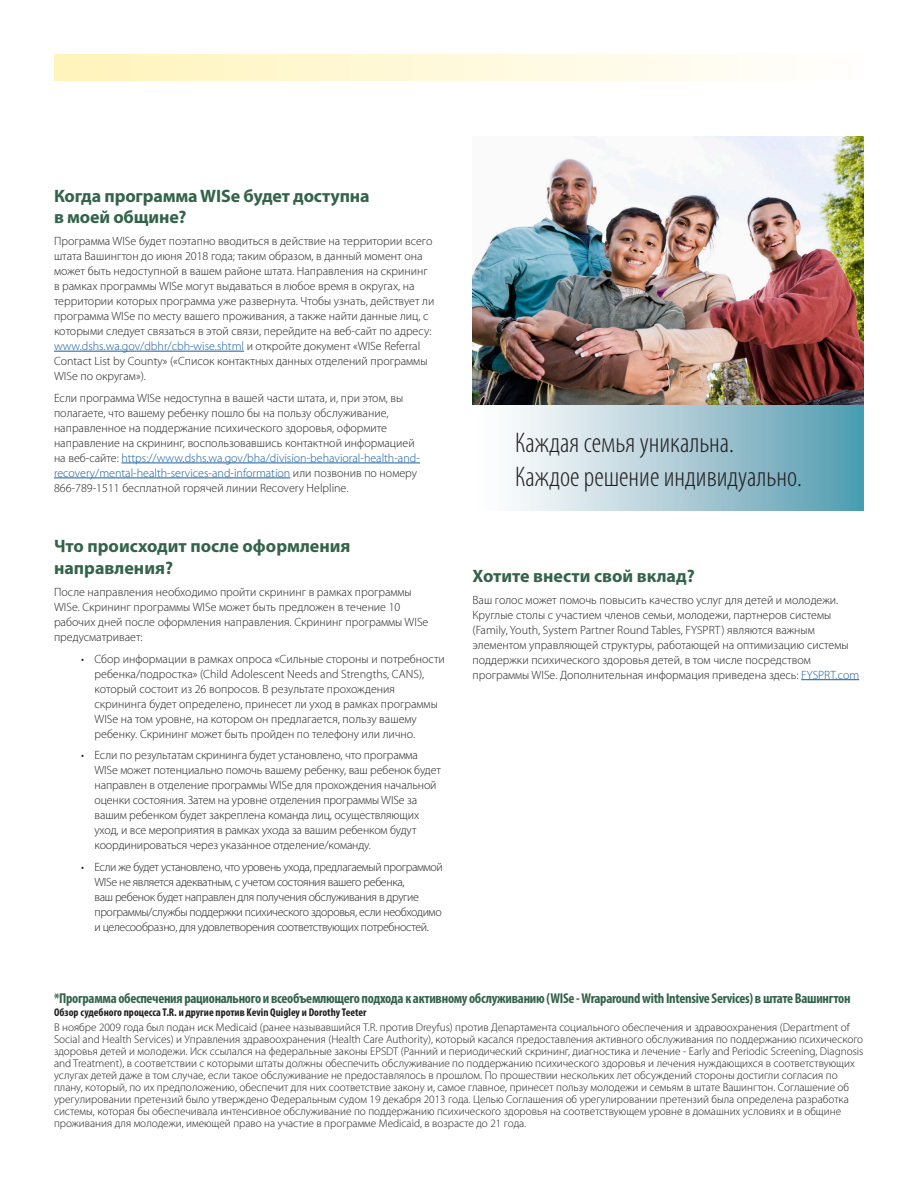
<style>
.page{position:relative;width:918px;height:1188px;background:#fff}
.page>*{position:absolute;margin:0;border:0;box-sizing:border-box;transform-origin:0 0}
.t1{font:300 condensed 28.5px "Myriad Pro";color:#231f20}
.t2{font:700 18px/21.6px "Myriad Pro";letter-spacing:-.005em;color:#33634a}
.Green_Heading{font:700 condensed 14.25px "Myriad Pro";letter-spacing:-.02em;color:#33634a}
.Body_Text{font:300 12px/15px "Myriad Pro";color:#231f20}
.Indent_Body{font:300 12px/15px "Myriad Pro";letter-spacing:-.01em;color:#231f20}
.Indent_Body-2{font:300 12px/15px "Myriad Pro";letter-spacing:-.03em;color:#231f20}
.Body_Text-2{font:300 11.25px/12px "Myriad Pro";color:#231f20}
.Green_Heading-2{font:700 condensed 11.25px "Myriad Pro";color:#231f20}
.s1{color:#175d9e}
</style>
<div class="page">
<hr style="left:54px;top:351px;width:190px;height:1px;background:#175d9e">
<hr style="left:121px;top:463px;width:299px;height:1px;background:#175d9e">
<hr style="left:54px;top:478px;width:236px;height:1px;background:#175d9e">
<div style="left:55px;top:54px;width:809px;height:27px;background:linear-gradient(to right,#fff4ba,#fffefe)"></div>
<div style="left:472px;top:401px;width:392px;height:109px;background:linear-gradient(to right,#fff,#559cb0)"></div>
<img style="left:472px;top:136px;width:392px;height:269px">
<hr style="left:801px;top:679px;width:58px;height:1px;background:#175d9e">
<p class="t2" style="left:54px;top:185px;width:317px">Когда программа WISe будет доступна в моей общине?</p>
<p class="Body_Text" style="left:54px;top:234px;width:382px">Программа WISe будет поэтапно вводиться в действие на территории всего штата Вашингтон до июня 2018 года; таким образом, в данный момент она может быть недоступной в вашем районе штата. Направления на скрининг в рамках программы WISe могут выдаваться в любое время в округах, на территории которых программа уже развернута. Чтобы узнать, действует ли программа WISe по месту вашего проживания, а также найти данные лиц, с которыми следует связаться в этой связи, перейдите на веб-сайт по адресу: <span class="s1">www.dshs.wa.gov/dbhr/cbh-wise.shtml</span> и откройте документ «WISe Referral Contact List by County» («Список контактных данных отделений программы WISe по округам»).</p>
<p class="Body_Text" style="left:54px;top:390px;width:367px">Если программа WISe недоступна в вашей части штата, и, при этом, вы полагаете, что вашему ребенку пошло бы на пользу обслуживание, направленное на поддержание психического здоровья, оформите направление на скрининг, воспользовавшись контактной информацией на веб-сайте: <span class="s1">https://www.dshs.wa.gov/bha/division-behavioral-health-and&shy;recovery/mental-health-services-and-information</span> или позвонив по номеру 866-789-1511 бесплатной горячей линии Recovery Helpline.</p>
<p class="t2" style="left:54px;top:536px;width:298px">Что происходит после оформления направления?</p>
<p class="Body_Text" style="left:54px;top:585px;width:376px">После направления необходимо пройти скрининг в рамках программы WISe. Скрининг программы WISe может быть предложен в течение 10 рабочих дней после оформления направления. Скрининг программы WISe предусматривает:</p>
<p class="Indent_Body" style="left:94px;top:651px;width:352px;text-indent:-14px">• Сбор информации в рамках опроса «Сильные стороны и потребности ребенка/подростка» (Child Adolescent Needs and Strengths, CANS), который состоит из 26 вопросов. В результате прохождения скрининга будет определено, принесет ли уход в рамках программы WISe на том уровне, на котором он предлагается, пользу вашему ребенку. Скрининг может быть пройден по телефону или лично.</p>
<p class="Indent_Body" style="left:94px;top:748px;width:348px;text-indent:-14px">• Если по результатам скрининга будет установлено, что программа WISe может потенциально помочь вашему ребенку, ваш ребенок будет направлен в отделение программы WISe для прохождения начальной оценки состояния. Затем на уровне отделения программы WISe за вашим ребенком будет закреплена команда лиц, осуществляющих уход, и все мероприятия в рамках ухода за вашим ребенком будут координироваться через указанное отделение/команду.</p>
<p class="Indent_Body-2" style="left:94px;top:860px;width:350px;text-indent:-14px">• Если же будет установлено, что уровень ухода, предлагаемый программой WISe не является адекватным, с учетом состояния вашего ребенка,<br>ваш ребенок будет направлен для получения обслуживания в другие программы/службы поддержки психического здоровья, если необходимо и целесообразно, для удовлетворения соответствующих потребностей.</p>
<p class="t1" style="left:515px;top:427px;width:220px">Каждая семья уникальна.</p>
<p class="t1" style="left:515px;top:461px;width:288px">Каждое решение индивидуально.</p>
<p class="t2" style="left:472px;top:565px;width:224px">Хотите внести свой вклад?</p>
<p class="Body_Text" style="left:472px;top:592px;width:388px">Ваш голос может помочь повысить качество услуг для детей и молодежи.<br>Круглые столы с участием членов семьи, молодежи, партнеров системы (Family, Youth, System Partner Round Tables, FYSPRT) являются важным элементом управляющей структуры, работающей на оптимизацию системы поддержки психического здоровья детей, в том числе посредством программы WISe. Дополнительная информация приведена здесь: <span class="s1">FYSPRT.com</span></p>
<p class="Green_Heading" style="left:54px;top:990px;width:798px">*Программа обеспечения рационального и всеобъемлющего подхода к активному обслуживанию (WISe - Wraparound with Intensive Services) в штате Вашингтон</p>
<p class="Green_Heading-2" style="left:54px;top:1006px;width:314px">Обзор судебного процесса T.R. и другие против Kevin Quigley и Dorothy Teeter</p>
<p class="Body_Text-2" style="left:54px;top:1021px;width:811px">В ноябре 2009 года был подан иск Medicaid (ранее называвшийся T.R. против Dreyfus) против Департамента социального обеспечения и здравоохранения (Department of Social and Health Services) и Управления здравоохранения (Health Care Authority), который касался предоставления активного обслуживания по поддержанию психического здоровья детей и молодежи. Иск ссылался на федеральные законы EPSDT (Ранний и периодический скрининг, диагностика и лечение - Early and Periodic Screening, Diagnosis and Treatment), в соответствии с которыми штаты должны обеспечить обслуживание по поддержанию психического здоровья и лечения нуждающихся в соответствующих услугах детей даже в том случае, если такое обслуживание не предоставлялось в прошлом. По прошествии нескольких лет обсуждений стороны достигли согласия по плану, который, по их предположению, обеспечит для них соответствие закону и, самое главное, принесет пользу молодежи и семьям в штате Вашингтон. Соглашение об урегулировании претензий было утверждено Федеральным судом 19 декабря 2013 года. Целью Соглашения об урегулировании претензий была определена разработка системы, которая бы обеспечивала интенсивное обслуживание по поддержанию психического здоровья на соответствующем уровне в домашних условиях и в общине проживания для молодежи, имеющей право на участие в программе Medicaid, в возрасте до 21 года.</p>
</div>
